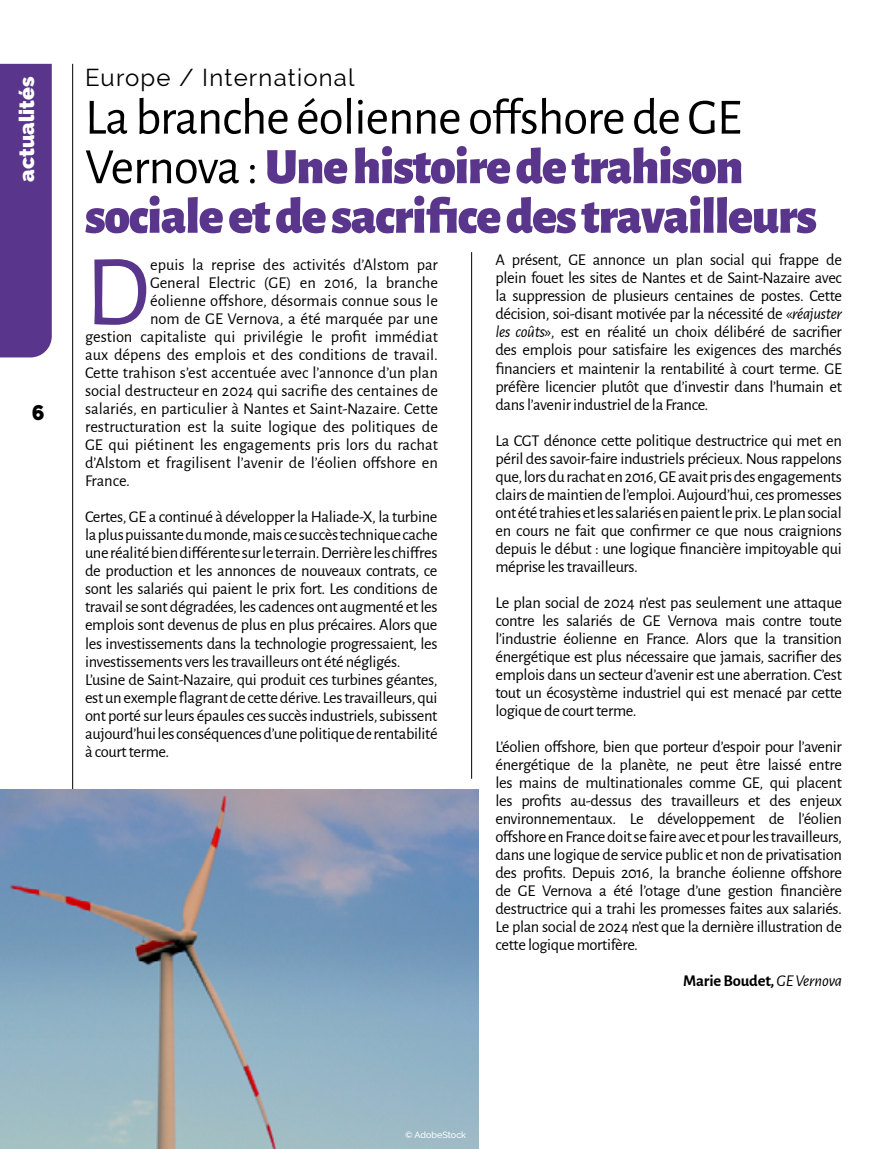
<style>
.page{position:relative;width:893px;height:1149px;background:#fff}
.page>*{position:absolute;margin:0;border:0;box-sizing:border-box;transform-origin:0 0}
.t1{font:100.8px "Alegreya Sans";color:#59358c}
.t2{font:900 51px/49.5px "Alegreya Sans";letter-spacing:-.02em;color:#59358c}
.t3{font:24px "Raleway";letter-spacing:.05em;color:#000}
.t4{font:900 21px "Raleway";color:#fff}
.t5{font:900 21px "Raleway";color:#000}
.t6{font:16.5px/18px "Alegreya Sans";letter-spacing:-.02em;color:#000;text-align:justify}
.t7{font:16.5px "Alegreya Sans";color:#000}
.t8{font:700 16.5px "Alegreya Sans";letter-spacing:-.01em;color:#000}
.t9{font:500 9px "Raleway";color:#fff}
.s1{font-weight:400;color:#000}
.s2{font-style:italic}
.s3{font-weight:400;font-style:italic}
</style>
<div class="page">
<hr style="left:72px;top:64px;width:1px;height:1025px;background:#000">
<hr style="left:471px;top:252px;width:1px;height:526px;background:#000">
<img style="left:0;top:789px;width:478px;height:359px">
<div style="left:0;top:64px;width:52px;height:293px;background:#59358c"></div>
<p class="t4" style="left:14px;top:182px;width:107px;rotate:-90deg">actualités</p>
<p class="t5" style="left:32px;top:400px;width:14px">6</p>
<h3 class="t3" style="left:85px;top:64px;width:271px">Europe / International</h3>
<h2 class="t2" style="left:85px;top:88px;width:733px"><span class="s1">La branche éolienne offshore de GE<br>Vernova :</span> Une histoire de trahison sociale et de sacrifice des travailleurs</h2>
<h1 class="t1" style="left:85px;top:222px;width:67px">D</h1>
<p class="t7" style="left:150px;top:253px;width:289px">epuis la reprise des activités d’Alstom par</p>
<p class="t6" style="left:495px;top:250px;width:348px">A présent, GE annonce un plan social qui frappe de plein fouet les sites de Nantes et de Saint-Nazaire avec la suppression de plusieurs centaines de postes. Cette décision, soi-disant motivée par la nécessité de «<span class="s2">réajuster les coûts</span>», est en réalité un choix délibéré de sacrifier des emplois pour satisfaire les exigences des marchés financiers et maintenir la rentabilité à court terme. GE préfère licencier plutôt que d’investir dans l’humain et dans l’avenir industriel de la France.</p>
<p class="t6" style="left:495px;top:430px;width:348px">La CGT dénonce cette politique destructrice qui met en péril des savoir-faire industriels précieux. Nous rappelons que, lors du rachat en 2016, GE avait pris des engagements clairs de maintien de l’emploi. Aujourd’hui, ces promesses ont été trahies et les salariés en paient le prix. Le plan social en cours ne fait que confirmer ce que nous craignions depuis le début : une logique financière impitoyable qui méprise les travailleurs.</p>
<p class="t6" style="left:495px;top:592px;width:348px">Le plan social de 2024 n’est pas seulement une attaque contre les salariés de GE Vernova mais contre toute l’industrie éolienne en France. Alors que la transition énergétique est plus nécessaire que jamais, sacrifier des emplois dans un secteur d’avenir est une aberration. C’est tout un écosystème industriel qui est menacé par cette logique de court terme.</p>
<p class="t6" style="left:495px;top:736px;width:348px">L’éolien offshore, bien que porteur d’espoir pour l’avenir énergétique de la planète, ne peut être laissé entre les mains de multinationales comme GE, qui placent les profits au-dessus des travailleurs et des enjeux environnementaux. Le développement de l’éolien offshore en France doit se faire avec et pour les travailleurs, dans une logique de service public et non de privatisation des profits. Depuis 2016, la branche éolienne offshore de GE Vernova a été l’otage d’une gestion financière destructrice qui a trahi les promesses faites aux salariés.<br>Le plan social de 2024 n’est que la dernière illustration de cette logique mortifère.</p>
<p class="t8" style="left:683px;top:968px;width:160px">Marie Boudet, <span class="s3">GE Vernova</span></p>
<p class="t7" style="left:150px;top:271px;width:289px">General Electric (GE) en 2016, la branche</p>
<p class="t7" style="left:150px;top:289px;width:289px">éolienne offshore, désormais connue sous le</p>
<p class="t7" style="left:150px;top:307px;width:289px">nom de GE Vernova, a été marquée par une</p>
<p class="t7" style="left:85px;top:325px;width:354px">gestion capitaliste qui privilégie le profit immédiat</p>
<p class="t7" style="left:85px;top:343px;width:354px">aux dépens des emplois et des conditions de travail.</p>
<p class="t7" style="left:85px;top:361px;width:354px">Cette trahison s’est accentuée avec l’annonce d’un plan</p>
<p class="t7" style="left:85px;top:379px;width:354px">social destructeur en 2024 qui sacrifie des centaines de</p>
<p class="t7" style="left:85px;top:397px;width:354px">salariés, en particulier à Nantes et Saint-Nazaire. Cette</p>
<p class="t7" style="left:85px;top:415px;width:354px">restructuration est la suite logique des politiques de</p>
<p class="t7" style="left:85px;top:433px;width:354px">GE qui piétinent les engagements pris lors du rachat</p>
<p class="t7" style="left:85px;top:451px;width:354px">d’Alstom et fragilisent l’avenir de l’éolien offshore en</p>
<p class="t6" style="left:85px;top:471px;width:46px">France.</p>
<p class="t6" style="left:85px;top:507px;width:354px;text-align:left">Certes, GE a continué à développer la Haliade-X, la turbine la plus puissante du monde, mais ce succès technique cache une réalité bien différente sur le terrain. Derrière les chiffres de production et les annonces de nouveaux contrats, ce sont les salariés qui paient le prix fort. Les conditions de travail se sont dégradées, les cadences ont augmenté et les emplois sont devenus de plus en plus précaires. Alors que les investissements dans la technologie progressaient, les investissements vers les travailleurs ont été négligés.<br>L’usine de Saint-Nazaire, qui produit ces turbines géantes, est un exemple flagrant de cette dérive. Les travailleurs, qui ont porté sur leurs épaules ces succès industriels, subissent aujourd’hui les conséquences d’une politique de rentabilité à court terme.</p>
<p class="t9" style="left:405px;top:1129px;width:63px">© AdobeStock</p>
</div>
